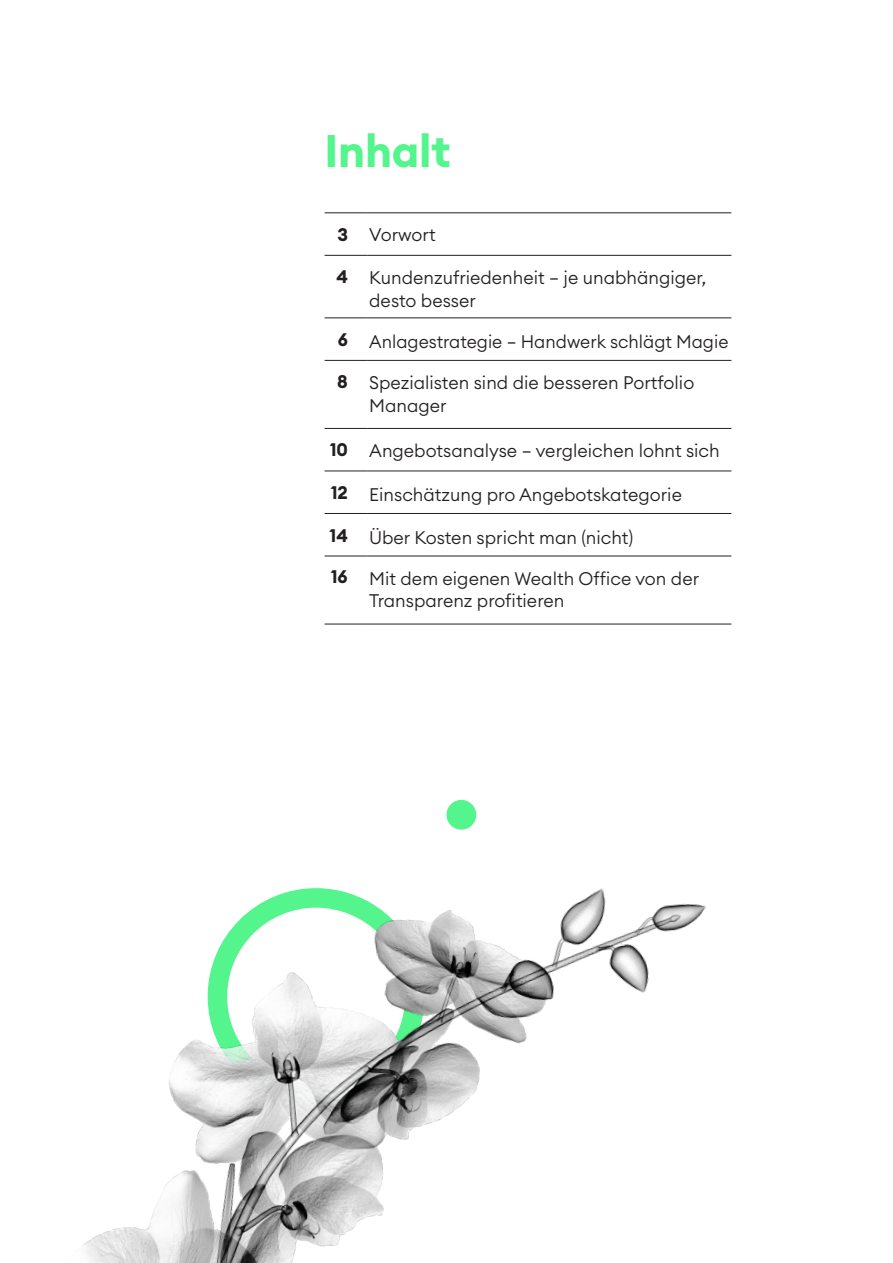
<style>
.page{position:relative;width:893px;height:1263px;background:#fff}
.page>*{position:absolute;margin:0;border:0;box-sizing:border-box;transform-origin:0 0}
.Titel_30pt{font:700 45px "Euclid Circular A";letter-spacing:-.005em;color:#54f58c}
.Fliesstext{font:300 18px/22.5px "Euclid Circular A";color:#231f20}
.Fliesstext-2{font:700 18px "Euclid Circular A";color:#231f20}
</style>
<div class="page">
<img style="left:83px;top:888px;width:623px;height:375px">
<div style="left:446px;top:800px;width:30px;height:30px;background:#54f58c;border-radius:50%"></div>
<hr style="left:325px;top:213px;width:42px;height:1px;background:#231f20">
<hr style="left:367px;top:213px;width:364px;height:1px;background:#231f20">
<hr style="left:325px;top:255px;width:42px;height:1px;background:#231f20">
<hr style="left:367px;top:255px;width:364px;height:1px;background:#231f20">
<hr style="left:325px;top:318px;width:42px;height:1px;background:#231f20">
<hr style="left:367px;top:318px;width:364px;height:1px;background:#231f20">
<hr style="left:325px;top:360px;width:42px;height:1px;background:#231f20">
<hr style="left:367px;top:360px;width:364px;height:1px;background:#231f20">
<hr style="left:325px;top:428px;width:42px;height:1px;background:#231f20">
<hr style="left:367px;top:428px;width:364px;height:1px;background:#231f20">
<hr style="left:325px;top:471px;width:42px;height:1px;background:#231f20">
<hr style="left:367px;top:471px;width:364px;height:1px;background:#231f20">
<hr style="left:325px;top:513px;width:42px;height:1px;background:#231f20">
<hr style="left:367px;top:513px;width:364px;height:1px;background:#231f20">
<hr style="left:325px;top:556px;width:42px;height:1px;background:#231f20">
<hr style="left:367px;top:556px;width:364px;height:1px;background:#231f20">
<hr style="left:325px;top:624px;width:42px;height:1px;background:#231f20">
<hr style="left:367px;top:624px;width:364px;height:1px;background:#231f20">
<p class="Titel_30pt" style="left:325px;top:122px;width:128px">Inhalt</p>
<p class="Fliesstext-2" style="left:337px;top:223px;width:12px">3</p>
<p class="Fliesstext" style="left:369px;top:223px;width:68px">Vorwort</p>
<p class="Fliesstext-2" style="left:336px;top:265px;width:13px">4</p>
<p class="Fliesstext" style="left:369px;top:266px;width:339px">Kundenzufriedenheit – je unabhängiger, desto besser</p>
<p class="Fliesstext-2" style="left:338px;top:328px;width:12px">6</p>
<p class="Fliesstext" style="left:369px;top:330px;width:361px">Anlagestrategie – Handwerk schlägt Magie</p>
<p class="Fliesstext-2" style="left:337px;top:370px;width:12px">8</p>
<p class="Fliesstext" style="left:369px;top:371px;width:327px">Spezialisten sind die besseren Portfolio<br>Manager</p>
<p class="Fliesstext-2" style="left:330px;top:438px;width:20px">10</p>
<p class="Fliesstext" style="left:369px;top:439px;width:352px">Angebotsanalyse – vergleichen lohnt sich</p>
<p class="Fliesstext-2" style="left:331px;top:481px;width:19px">12</p>
<p class="Fliesstext" style="left:369px;top:483px;width:314px">Einschätzung pro Angebotskategorie</p>
<p class="Fliesstext-2" style="left:330px;top:524px;width:20px">14</p>
<p class="Fliesstext" style="left:369px;top:526px;width:266px">Über Kosten spricht man (nicht)</p>
<p class="Fliesstext-2" style="left:331px;top:565px;width:19px">16</p>
<p class="Fliesstext" style="left:369px;top:567px;width:331px">Mit dem eigenen Wealth Office von der<br>Transparenz profitieren</p>
</div>
